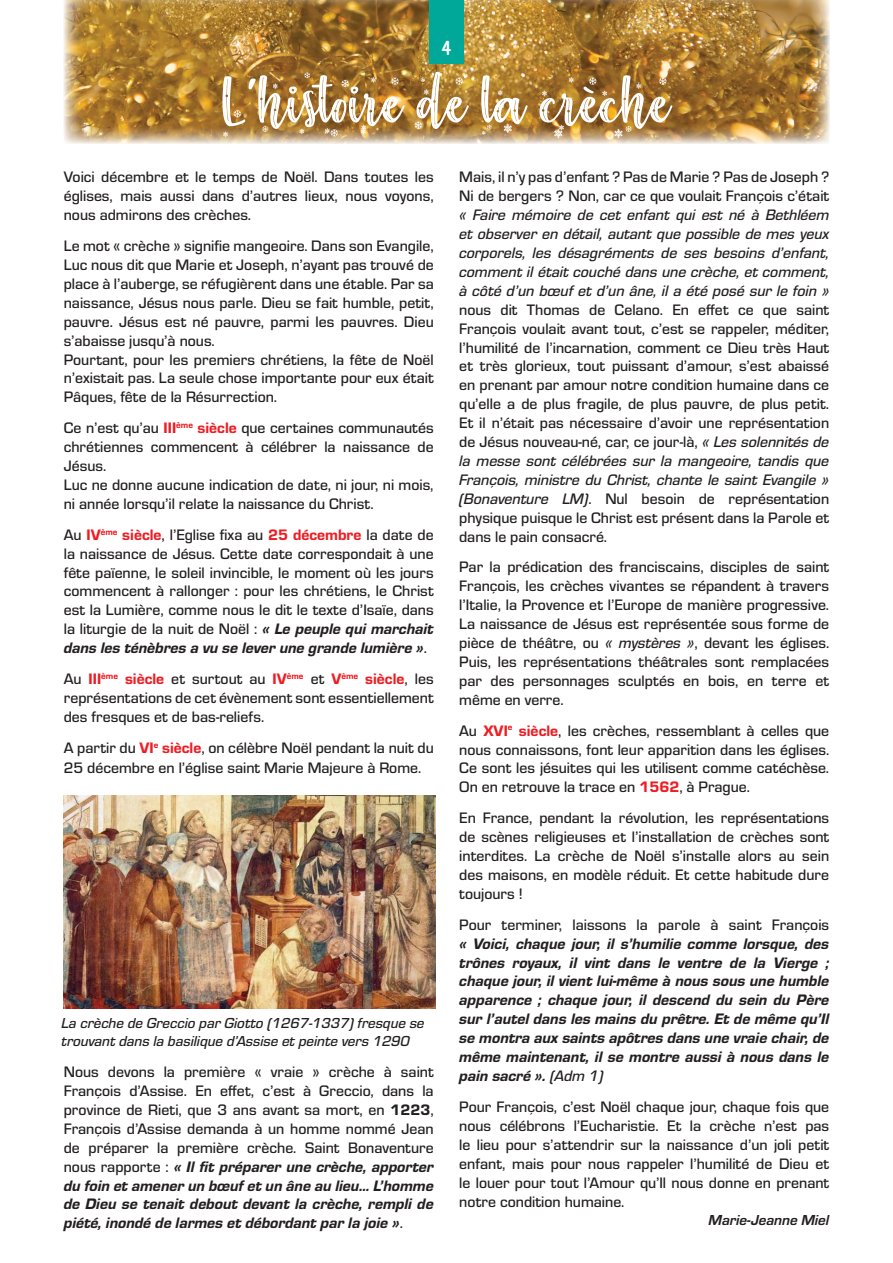
<style>
.page{position:relative;width:893px;height:1263px;background:#fff}
.page>*{position:absolute;margin:0;border:0;box-sizing:border-box;transform-origin:0 0}
.t1{font:700 21px "Cholla Sans OT";color:#fff}
.t2{font:500 15.75px/18.9px "Eurostile";color:#231f20;text-align:justify}
.t3{font:15.75px/18.9px "Eurostile Hea Ita";color:#231f20;text-align:justify}
.t4{font:15.75px/18.9px "Eurostile Med Ita";color:#231f20;text-align:justify}
.t5{font:15px/18px "Eurostile Med Ita";color:#231f20}
.t6{font:italic 700 15px "Eurostile";color:#231f20}
.s1{font-family:"Eurostile Hea";font-weight:400;color:#ee1d23}
.s2{font-family:"Eurostile Hea Ita";font-weight:400}
.s3{font-family:"Eurostile";font-weight:500}
.s4{font-family:"Eurostile Hea";font-weight:400}
.s5{font-family:"Eurostile Med Ita";font-weight:400}
.s6{font-family:"Eurostile Med Ita"}
</style>
<div class="page">
<img style="left:64px;top:0;width:765px;height:144px">
<div style="left:429px;top:0;width:34px;height:64px;background:#00a89a"></div>
<img style="left:63px;top:796px;width:373px;height:212px">
<img style="left:222px;top:72px;width:450px;height:66px">
<h1 class="t1" style="left:441px;top:36px;width:11px">4</h1>
<p class="t2" style="left:64px;top:167px;width:371px">Voici décembre et le temps de Noël. Dans toutes les églises, mais aussi dans d’autres lieux, nous voyons, nous admirons des crèches.</p>
<p class="t2" style="left:64px;top:236px;width:371px;text-align:left">Le mot « crèche » signifie mangeoire. Dans son Evangile, Luc nous dit que Marie et Joseph, n’ayant pas trouvé de place à l’auberge, se réfugièrent dans une étable. Par sa naissance, Jésus nous parle. Dieu se fait humble, petit, pauvre. Jésus est né pauvre, parmi les pauvres. Dieu s’abaisse jusqu’à nous.<br>Pourtant, pour les premiers chrétiens, la fête de Noël n’existait pas. La seule chose importante pour eux était Pâques, fête de la Résurrection.</p>
<p class="t2" style="left:64px;top:418px;width:371px;text-align:left">Ce n’est qu’au <span class="s1">III</span><sup>ème</sup> <span class="s1">siècle</span> que certaines communautés chrétiennes commencent à célébrer la naissance de Jésus.<br>Luc ne donne aucune indication de date, ni jour, ni mois, ni année lorsqu’il relate la naissance du Christ.</p>
<p class="t2" style="left:64px;top:524px;width:371px">Au <span class="s1">IV</span><sup>ème</sup> <span class="s1">siècle</span>, l’Eglise fixa au <span class="s1">25 décembre</span> la date de la naissance de Jésus. Cette date correspondait à une fête païenne, le soleil invincible, le moment où les jours commencent à rallonger : pour les chrétiens, le Christ est la Lumière, comme nous le dit le texte d’Isaïe, dans la liturgie de la nuit de Noël : <span class="s2">« Le peuple qui marchait</span></p>
<p class="t3" style="left:64px;top:637px;width:365px">dans les ténèbres a vu se lever une grande lumière »<span class="s3">.</span></p>
<p class="t2" style="left:64px;top:668px;width:371px">Au <span class="s1">III</span><sup>ème</sup> <span class="s1">siècle</span> et surtout au <span class="s1">IV</span><sup>ème</sup> et <span class="s1">V</span><sup>ème</sup> <span class="s1">siècle</span>, les représentations de cet évènement sont essentiellement des fresques et de bas-reliefs.</p>
<p class="t2" style="left:64px;top:737px;width:371px;line-height:19.8px">A partir du <span class="s1">VI</span><sup>e</sup> <span class="s1">siècle</span>, on célèbre Noël pendant la nuit du<br>25 décembre en l’église saint Marie Majeure à Rome.</p>
<p class="t5" style="left:62px;top:1013px;width:364px">La crèche de Greccio par Giotto (1267-1337) fresque se trouvant dans la basilique d’Assise et peinte vers 1290</p>
<p class="t2" style="left:64px;top:1061px;width:371px">Nous devons la première « vraie » crèche à saint François d’Assise. En effet, c’est à Greccio, dans la province de Rieti, que 3 ans avant sa mort, en <span class="s4">1223</span>, François d’Assise demanda à un homme nommé Jean de préparer la première crèche. Saint Bonaventure</p>
<p class="t3" style="left:64px;top:1156px;width:371px"><span class="s3">nous rapporte :</span> « Il fit préparer une crèche, apporter du foin et amener un bœuf et un âne au lieu… L’homme de Dieu se tenait debout devant la crèche, rempli de piété, inondé de larmes et débordant par la joie »<span class="s3">.</span></p>
<p class="t2" style="left:459px;top:167px;width:371px">Mais, il n’y pas d’enfant ? Pas de Marie ? Pas de Joseph ?<br>Ni de bergers ? Non, car ce que voulait François c’était</p>
<p class="t4" style="left:459px;top:205px;width:371px">« Faire mémoire de cet enfant qui est né à Bethléem et observer en détail, autant que possible de mes yeux corporels, les désagréments de ses besoins d’enfant, comment il était couché dans une crèche, et comment, à côté d’un bœuf et d’un âne, il a été posé sur le foin »</p>
<p class="t2" style="left:459px;top:299px;width:371px">nous dit Thomas de Celano. En effet ce que saint François voulait avant tout, c’est se rappeler, méditer, l’humilité de l’incarnation, comment ce Dieu très Haut et très glorieux, tout puissant d’amour, s’est abaissé en prenant par amour notre condition humaine dans ce qu’elle a de plus fragile, de plus pauvre, de plus petit.<br>Et il n’était pas nécessaire d’avoir une représentation de Jésus nouveau-né, car, ce jour-là, <span class="s5">« Les solennités de</span></p>
<p class="t4" style="left:459px;top:450px;width:371px">la messe sont célébrées sur la mangeoire, tandis que<br>François, ministre du Christ, chante le saint Evangile »</p>
<p class="t2" style="left:459px;top:488px;width:371px"><span class="s5">(Bonaventure LM)</span>. Nul besoin de représentation physique puisque le Christ est présent dans la Parole et dans le pain consacré.</p>
<p class="t2" style="left:459px;top:557px;width:371px">Par la prédication des franciscains, disciples de saint François, les crèches vivantes se répandent à travers l’Italie, la Provence et l’Europe de manière progressive.<br>La naissance de Jésus est représentée sous forme de pièce de théâtre, ou <span class="s5">« mystères »</span>, devant les églises.<br>Puis, les représentations théâtrales sont remplacées par des personnages sculptés en bois, en terre et même en verre.</p>
<p class="t2" style="left:459px;top:720px;width:371px">Au <span class="s1">XVI</span><sup>e</sup> <span class="s1">siècle</span>, les crèches, ressemblant à celles que nous connaissons, font leur apparition dans les églises.<br>Ce sont les jésuites qui les utilisent comme catéchèse.<br>On en retrouve la trace en <span class="s1">1562</span>, à Prague.</p>
<p class="t2" style="left:459px;top:808px;width:371px">En France, pendant la révolution, les représentations de scènes religieuses et l’installation de crèches sont interdites. La crèche de Noël s’installe alors au sein des maisons, en modèle réduit. Et cette habitude dure toujours !</p>
<p class="t2" style="left:459px;top:914px;width:371px">Pour terminer, laissons la parole à saint François</p>
<p class="t3" style="left:459px;top:933px;width:371px">« Voici, chaque jour, il s’humilie comme lorsque, des trônes royaux, il vint dans le ventre de la Vierge ; chaque jour, il vient lui-même à nous sous une humble apparence ; chaque jour, il descend du sein du Père sur l’autel dans les mains du prêtre. Et de même qu’Il se montra aux saints apôtres dans une vraie chair, de même maintenant, il se montre aussi à nous dans le pain sacré ». <span class="s6">(Adm 1)</span></p>
<p class="t2" style="left:459px;top:1096px;width:371px">Pour François, c’est Noël chaque jour, chaque fois que nous célébrons l’Eucharistie. Et la crèche n’est pas le lieu pour s’attendrir sur la naissance d’un joli petit enfant, mais pour nous rappeler l’humilité de Dieu et le louer pour tout l’Amour qu’Il nous donne en prenant notre condition humaine.</p>
<p class="t6" style="left:709px;top:1210px;width:122px">Marie-Jeanne Miel</p>
</div>
